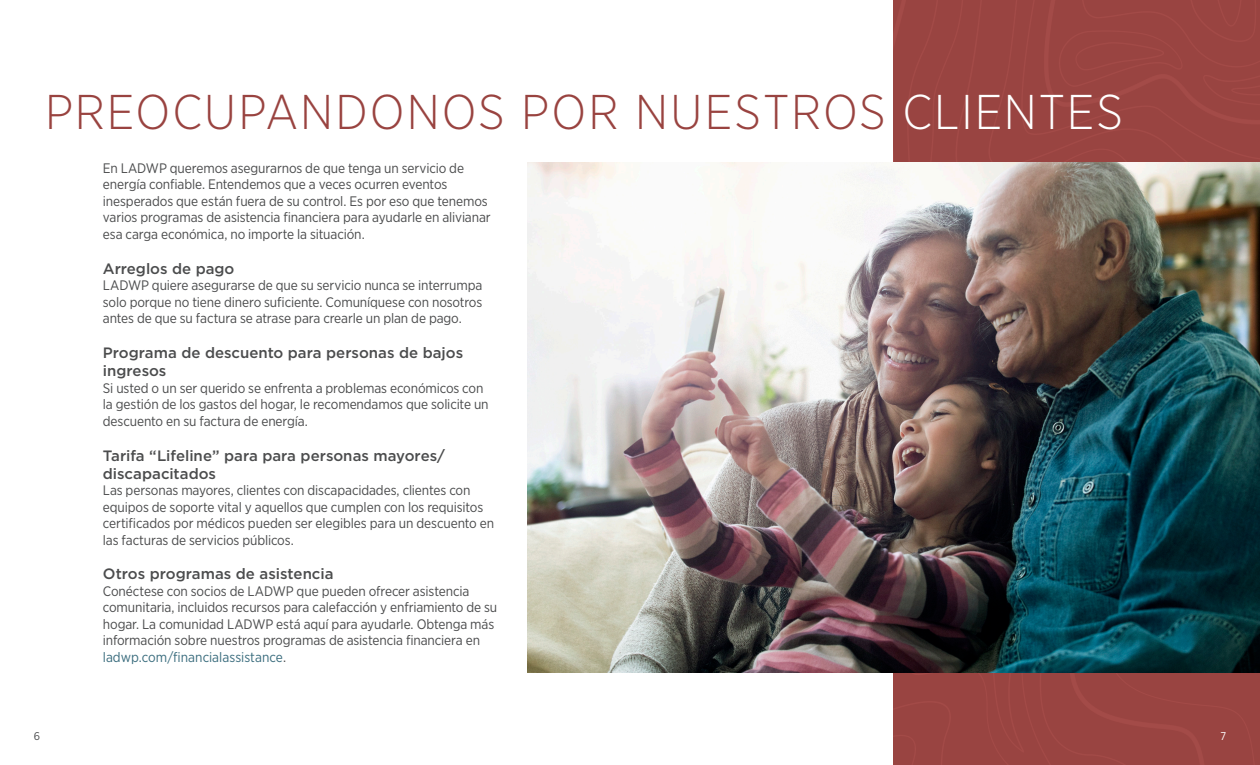
<style>
.page{position:relative;width:1260px;height:765px;background:#fff}
.page>*{position:absolute;margin:0;border:0;box-sizing:border-box;transform-origin:0 0}
.t1{font:300 48.75px "Gotham Narrow";letter-spacing:.04em;color:#994340}
.t2{font:500 15px/18px "Gotham";color:#4b4c4d}
.t3{font:13.75px/16.5px "Gotham Narrow";letter-spacing:-.01em;color:#4b4c4d}
.t4{font:11.25px "Gotham Narrow";color:#4b4c4d}
.t5{font:11.25px "Gotham Narrow";color:#fff}
.s1{color:#fff}
.s2{color:#3b6d7e}
</style>
<div class="page">
<div style="left:894px;top:0;width:366px;height:765px;background:#994441"></div>
<img style="left:527px;top:162px;width:733px;height:511px">
<h1 class="t1" style="left:45px;top:82px;width:1079px">PREOCUPANDONOS POR NUESTROS <span class="s1">CLIENTES</span></h1>
<p class="t3" style="left:103px;top:160px;width:389px">En LADWP queremos asegurarnos de que tenga un servicio de energía confiable. Entendemos que a veces ocurren eventos inesperados que están fuera de su control. Es por eso que tenemos varios programas de asistencia financiera para ayudarle en alivianar esa carga económica, no importe la situación.</p>
<p class="t2" style="left:103px;top:259px;width:133px">Arreglos de pago</p>
<p class="t3" style="left:103px;top:277px;width:381px;text-align:justify">LADWP quiere asegurarse de que su servicio nunca se interrumpa solo porque no tiene dinero suficiente. Comuníquese con nosotros antes de que su factura se atrase para crearle un plan de pago.</p>
<p class="t2" style="left:103px;top:344px;width:362px">Programa de descuento para personas de bajos ingresos</p>
<p class="t3" style="left:103px;top:379px;width:387px">Si usted o un ser querido se enfrenta a problemas económicos con la gestión de los gastos del hogar, le recomendamos que solicite un descuento en su factura de energía.</p>
<p class="t2" style="left:103px;top:446px;width:344px">Tarifa “Lifeline” para para personas mayores/ discapacitados</p>
<p class="t3" style="left:103px;top:482px;width:393px">Las personas mayores, clientes con discapacidades, clientes con equipos de soporte vital y aquellos que cumplen con los requisitos certificados por médicos pueden ser elegibles para un descuento en las facturas de servicios públicos.</p>
<p class="t2" style="left:103px;top:565px;width:232px">Otros programas de asistencia</p>
<p class="t3" style="left:103px;top:583px;width:396px">Conéctese con socios de LADWP que pueden ofrecer asistencia comunitaria, incluidos recursos para calefacción y enfriamiento de su hogar. La comunidad LADWP está aquí para ayudarle. Obtenga más información sobre nuestros programas de asistencia financiera en <span class="s2">ladwp.com/financialassistance</span>.</p>
<p class="t4" style="left:34px;top:729px;width:8px">6</p>
<p class="t5" style="left:1220px;top:729px;width:7px">7</p>
</div>
